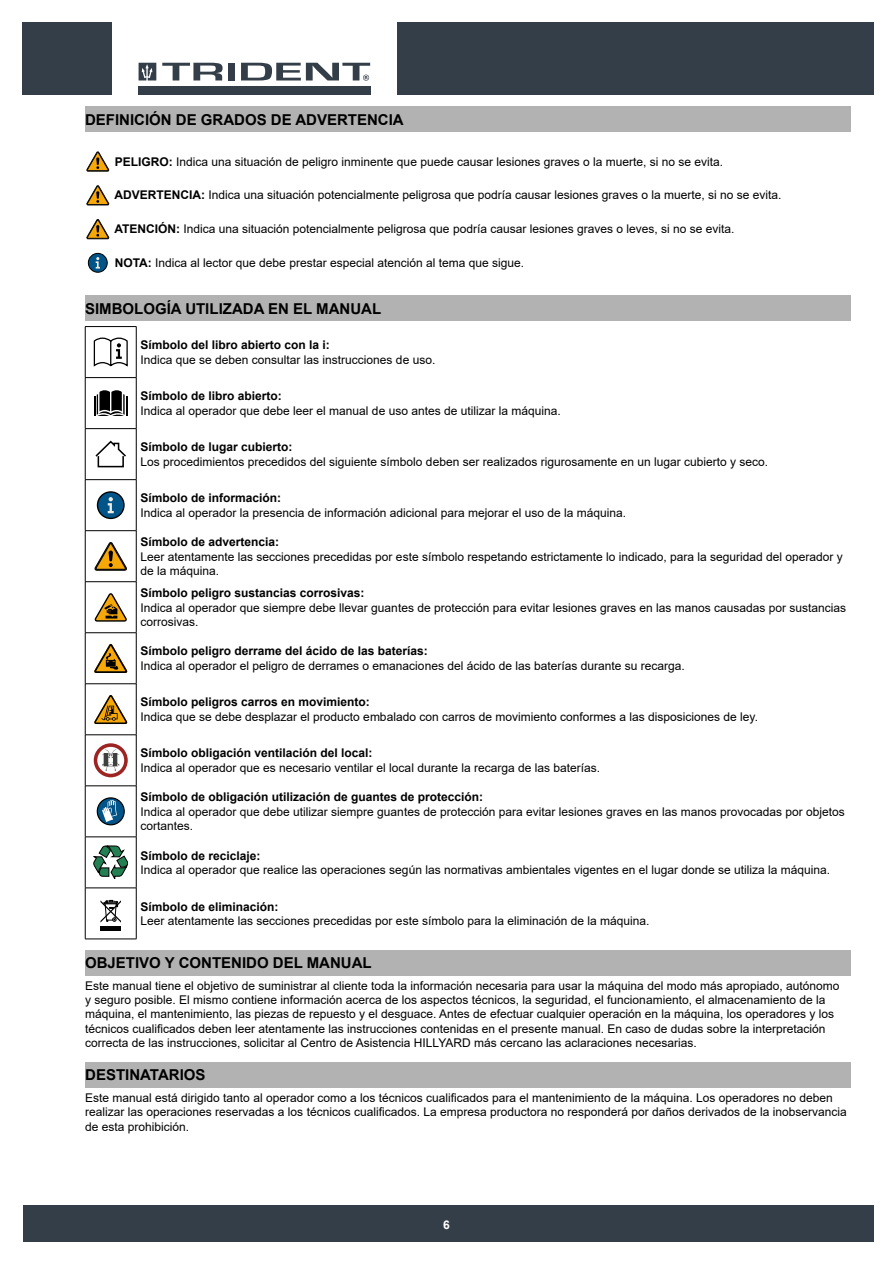
<style>
.page{position:relative;width:893px;height:1263px;background:#fff}
.page>*{position:absolute;margin:0;border:0;box-sizing:border-box;transform-origin:0 0}
.t1{font:700 15px "Arial";color:#000}
.t2{font:12px/14.4px "Arial";color:#000}
.t3{font:700 12px "Arial";color:#000}
.t4{font:700 12px "Arial";color:#fff}
.s1{font-weight:700}
</style>
<div class="page">
<div style="left:85px;top:106px;width:765px;height:26px;background:#b3b2b2"></div>
<svg style="left:87px;top:151px;width:23px;height:21px"></svg>
<svg style="left:87px;top:185px;width:23px;height:21px"></svg>
<svg style="left:87px;top:219px;width:23px;height:21px"></svg>
<svg style="left:88px;top:253px;width:19px;height:19px"></svg>
<div style="left:88px;top:253px;width:20px;height:20px;border:1px solid #000;border-radius:50%"></div>
<svg style="left:96px;top:257px;width:4px;height:12px"></svg>
<div style="left:85px;top:950px;width:765px;height:25px;background:#b3b2b2"></div>
<div style="left:85px;top:1062px;width:766px;height:25px;background:#b3b2b2"></div>
<div style="left:85px;top:296px;width:765px;height:25px;background:#b3b2b2"></div>
<hr style="left:85px;top:326px;width:51px;height:1px;background:#000">
<hr style="left:85px;top:327px;width:1px;height:50px;background:#000">
<hr style="left:85px;top:377px;width:51px;height:1px;background:#000">
<hr style="left:85px;top:378px;width:1px;height:50px;background:#000">
<hr style="left:85px;top:428px;width:51px;height:1px;background:#000">
<hr style="left:85px;top:429px;width:1px;height:50px;background:#000">
<hr style="left:85px;top:479px;width:51px;height:1px;background:#000">
<hr style="left:85px;top:480px;width:1px;height:50px;background:#000">
<hr style="left:85px;top:530px;width:51px;height:1px;background:#000">
<hr style="left:85px;top:531px;width:1px;height:50px;background:#000">
<hr style="left:85px;top:581px;width:51px;height:1px;background:#000">
<hr style="left:85px;top:582px;width:1px;height:50px;background:#000">
<hr style="left:85px;top:632px;width:51px;height:1px;background:#000">
<hr style="left:85px;top:633px;width:1px;height:51px;background:#000">
<hr style="left:85px;top:683px;width:51px;height:1px;background:#000">
<hr style="left:85px;top:684px;width:1px;height:51px;background:#000">
<hr style="left:85px;top:734px;width:51px;height:1px;background:#000">
<hr style="left:85px;top:735px;width:1px;height:51px;background:#000">
<hr style="left:85px;top:785px;width:51px;height:1px;background:#000">
<hr style="left:85px;top:786px;width:1px;height:51px;background:#000">
<hr style="left:85px;top:837px;width:51px;height:1px;background:#000">
<hr style="left:85px;top:837px;width:1px;height:51px;background:#000">
<hr style="left:85px;top:888px;width:51px;height:1px;background:#000">
<hr style="left:85px;top:888px;width:1px;height:51px;background:#000">
<hr style="left:85px;top:939px;width:51px;height:1px;background:#000">
<hr style="left:136px;top:327px;width:1px;height:50px;background:#000">
<hr style="left:136px;top:378px;width:1px;height:50px;background:#000">
<hr style="left:136px;top:429px;width:1px;height:50px;background:#000">
<hr style="left:136px;top:480px;width:1px;height:50px;background:#000">
<hr style="left:136px;top:531px;width:1px;height:50px;background:#000">
<hr style="left:136px;top:582px;width:1px;height:50px;background:#000">
<hr style="left:136px;top:633px;width:1px;height:51px;background:#000">
<hr style="left:136px;top:684px;width:1px;height:51px;background:#000">
<hr style="left:136px;top:735px;width:1px;height:51px;background:#000">
<hr style="left:136px;top:786px;width:1px;height:51px;background:#000">
<hr style="left:136px;top:837px;width:1px;height:51px;background:#000">
<hr style="left:136px;top:888px;width:1px;height:51px;background:#000">
<svg style="left:94px;top:338px;width:34px;height:29px"></svg>
<svg style="left:94px;top:390px;width:34px;height:26px"></svg>
<div style="left:98px;top:455px;width:26px;height:12px;border:2px solid #000"></div>
<svg style="left:95px;top:440px;width:31px;height:18px"></svg>
<svg style="left:97px;top:492px;width:27px;height:26px"></svg>
<div style="left:97px;top:491px;width:28px;height:28px;border:1px solid #000;border-radius:50%"></div>
<svg style="left:108px;top:497px;width:6px;height:16px"></svg>
<svg style="left:95px;top:542px;width:32px;height:29px"></svg>
<svg style="left:95px;top:593px;width:32px;height:29px"></svg>
<svg style="left:94px;top:643px;width:34px;height:30px"></svg>
<svg style="left:94px;top:695px;width:34px;height:29px"></svg>
<svg style="left:94px;top:743px;width:34px;height:34px"></svg>
<svg style="left:97px;top:798px;width:27px;height:27px"></svg>
<div style="left:97px;top:797px;width:28px;height:28px;border:1px solid #000;border-radius:50%"></div>
<svg style="left:102px;top:800px;width:15px;height:22px"></svg>
<svg style="left:94px;top:846px;width:34px;height:33px"></svg>
<svg style="left:100px;top:900px;width:21px;height:22px"></svg>
<hr style="left:100px;top:926px;width:21px;height:4px;background:#000">
<div style="left:23px;top:1205px;width:850px;height:37px;background:#343e48"></div>
<div style="left:397px;top:22px;width:476px;height:73px;background:#343e48"></div>
<svg style="left:162px;top:63px;width:61px;height:17px"></svg>
<div style="left:228px;top:63px;width:7px;height:17px;background:#343e48"></div>
<div style="left:138px;top:86px;width:233px;height:9px;background:#343e48"></div>
<svg style="left:139px;top:63px;width:17px;height:17px"></svg>
<svg style="left:241px;top:63px;width:129px;height:18px"></svg>
<div style="left:22px;top:22px;width:90px;height:73px;background:#343e48"></div>
<p class="t1" style="left:85px;top:109px;width:320px">DEFINICIÓN DE GRADOS DE ADVERTENCIA</p>
<p class="t2" style="left:115px;top:154px;width:610px"><span class="s1">PELIGRO:</span> Indica una situación de peligro inminente que puede causar lesiones graves o la muerte, si no se evita.</p>
<p class="t2" style="left:114px;top:188px;width:668px"><span class="s1">ADVERTENCIA:</span> Indica una situación potencialmente peligrosa que podría causar lesiones graves o la muerte, si no se evita.</p>
<p class="t2" style="left:114px;top:222px;width:622px"><span class="s1">ATENCIÓN:</span> Indica una situación potencialmente peligrosa que podría causar lesiones graves o leves, si no se evita.</p>
<p class="t2" style="left:115px;top:256px;width:411px"><span class="s1">NOTA:</span> Indica al lector que debe prestar especial atención al tema que sigue.</p>
<p class="t1" style="left:85px;top:298px;width:298px">SIMBOLOGÍA UTILIZADA EN EL MANUAL</p>
<p class="t3" style="left:141px;top:337px;width:191px">Símbolo del libro abierto con la i:</p>
<p class="t2" style="left:141px;top:352px;width:296px">Indica que se deben consultar las instrucciones de uso.</p>
<p class="t3" style="left:141px;top:388px;width:143px">Símbolo de libro abierto:</p>
<p class="t2" style="left:141px;top:403px;width:422px">Indica al operador que debe leer el manual de uso antes de utilizar la máquina.</p>
<p class="t3" style="left:141px;top:439px;width:154px">Símbolo de lugar cubierto:</p>
<p class="t2" style="left:141px;top:454px;width:629px">Los procedimientos precedidos del siguiente símbolo deben ser realizados rigurosamente en un lugar cubierto y seco.</p>
<p class="t3" style="left:141px;top:490px;width:142px">Símbolo de información:</p>
<p class="t2" style="left:141px;top:505px;width:487px">Indica al operador la presencia de información adicional para mejorar el uso de la máquina.</p>
<p class="t3" style="left:141px;top:533px;width:140px">Símbolo de advertencia:</p>
<p class="t2" style="left:141px;top:549px;width:704px">Leer atentamente las secciones precedidas por este símbolo respetando estrictamente lo indicado, para la seguridad del operador y de la máquina.</p>
<p class="t3" style="left:141px;top:584px;width:226px">Símbolo peligro sustancias corrosivas:</p>
<p class="t2" style="left:141px;top:600px;width:707px">Indica al operador que siempre debe llevar guantes de protección para evitar lesiones graves en las manos causadas por sustancias corrosivas.</p>
<p class="t3" style="left:141px;top:643px;width:289px">Símbolo peligro derrame del ácido de las baterías:</p>
<p class="t2" style="left:141px;top:658px;width:546px">Indica al operador el peligro de derrames o emanaciones del ácido de las baterías durante su recarga.</p>
<p class="t3" style="left:141px;top:694px;width:231px">Símbolo peligros carros en movimiento:</p>
<p class="t2" style="left:141px;top:709px;width:619px">Indica que se debe desplazar el producto embalado con carros de movimiento conformes a las disposiciones de ley.</p>
<p class="t3" style="left:141px;top:745px;width:234px">Símbolo obligación ventilación del local:</p>
<p class="t2" style="left:141px;top:760px;width:461px">Indica al operador que es necesario ventilar el local durante la recarga de las baterías.</p>
<p class="t3" style="left:141px;top:789px;width:344px">Símbolo de obligación utilización de guantes de protección:</p>
<p class="t2" style="left:141px;top:804px;width:706px">Indica al operador que debe utilizar siempre guantes de protección para evitar lesiones graves en las manos provocadas por objetos cortantes.</p>
<p class="t3" style="left:141px;top:847px;width:122px">Símbolo de reciclaje:</p>
<p class="t2" style="left:141px;top:862px;width:691px">Indica al operador que realice las operaciones según las normativas ambientales vigentes en el lugar donde se utiliza la máquina.</p>
<p class="t3" style="left:141px;top:898px;width:140px">Símbolo de eliminación:</p>
<p class="t2" style="left:141px;top:913px;width:510px">Leer atentamente las secciones precedidas por este símbolo para la eliminación de la máquina.</p>
<p class="t1" style="left:85px;top:952px;width:288px">OBJETIVO Y CONTENIDO DEL MANUAL</p>
<p class="t2" style="left:85px;top:978px;width:756px">Este manual tiene el objetivo de suministrar al cliente toda la información necesaria para usar la máquina del modo más apropiado, autónomo y seguro posible. El mismo contiene información acerca de los aspectos técnicos, la seguridad, el funcionamiento, el almacenamiento de la máquina, el mantenimiento, las piezas de repuesto y el desguace. Antes de efectuar cualquier operación en la máquina, los operadores y los técnicos cualificados deben leer atentamente las instrucciones contenidas en el presente manual. En caso de dudas sobre la interpretación correcta de las instrucciones, solicitar al Centro de Asistencia HILLYARD más cercano las aclaraciones necesarias.</p>
<p class="t1" style="left:85px;top:1064px;width:122px">DESTINATARIOS</p>
<p class="t2" style="left:85px;top:1090px;width:763px">Este manual está dirigido tanto al operador como a los técnicos cualificados para el mantenimiento de la máquina. Los operadores no deben realizar las operaciones reservadas a los técnicos cualificados. La empresa productora no responderá por daños derivados de la inobservancia de esta prohibición.</p>
<p class="t4" style="left:443px;top:1216px;width:8px">6</p>
</div>
